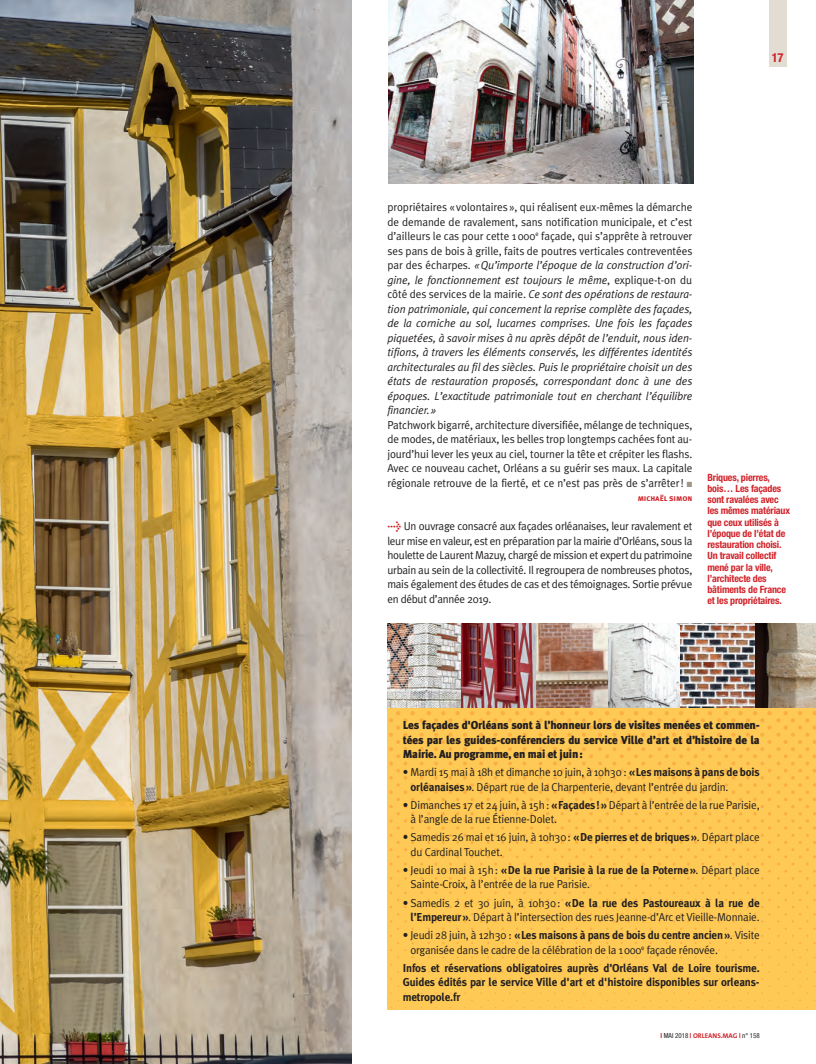
<style>
.page{position:relative;width:816px;height:1064px;background:#fff}
.page>*{position:absolute;margin:0;border:0;box-sizing:border-box;transform-origin:0 0}
.t1{font:700 condensed 12.5px "Helvetica Neue";color:#d1232a}
.ACTU_-_Texte_META{font:11.5px/14.5px "Meta Plus Normal";letter-spacing:-.015em;color:#231f20}
.t2{font:italic 11.5px/14.5px "Meta Plus Normal";letter-spacing:-.005em;color:#231f20;text-align:justify}
.ACTU_-_Texte_META-2{font:900 11.5px/14.5px "Meta Plus";letter-spacing:-.015em;color:#231f20;text-align:justify}
.Q-Texte_META{font:700 11.5px/14.5px "Meta Plus";letter-spacing:-.015em;color:#231f20;text-align:justify}
.ACTu-Légende{font:700 condensed 10px/11.2px "Helvetica Neue";letter-spacing:-.015em;color:#d1232a}
.ACTU_-_Texte_META-3{font:8.75px "Meta Plus Bold Caps";letter-spacing:-.01em;color:#d1232a}
.t3{font:condensed 6.88px "Helvetica Neue";color:#231f20}
.s1{font-style:normal}
.s2{color:#a0968a}
.s3{font-family:"Meta Plus";font-weight:700;color:#d1232a}
.s4{font-family:"Meta Plus";font-weight:700}
.s5{font-weight:700;color:#d1232a}
.s6{font-family:"The Sans B7";font-weight:700;font-stretch:normal;color:#d1232a}
</style>
<div class="page">
<div style="left:768px;top:0;width:18px;height:66px;background:#e3dcd2"></div>
<svg style="left:387px;top:707px;width:428px;height:302px;background:#fdc753"></svg>
<img style="left:0;top:0;width:352px;height:1064px">
<img style="left:535px;top:624px;width:280px;height:83px">
<img style="left:387px;top:624px;width:148px;height:83px">
<img style="left:388px;top:0;width:305px;height:183px">
<p class="t1" style="left:771px;top:50px;width:13px">17</p>
<p class="t2" style="left:387px;top:200px;width:306px"><span class="s1">propriétaires «volontaires», qui réalisent eux-mêmes la démarche de demande de ravalement, sans notification municipale, et c’est d’ailleurs le cas pour cette 1000</span><sup>e</sup> <span class="s1">façade, qui s’apprête à retrouver ses pans de bois à grille, faits de poutres verticales contreventées par des écharpes.</span> « Qu’importe l’époque de la construction d’ori&shy;gine, le fonctionnement est toujours le même<span class="s1">, explique-t-on du côté des services de la mairie.</span> Ce sont des opérations de restaura&shy;tion patrimoniale, qui concernent la reprise complète des façades, de la corniche au sol, lucarnes comprises. Une fois les façades piquetées, à savoir mises à nu après dépôt de l’enduit, nous iden&shy;tifions, à travers les éléments conservés, les différentes identités architecturales au fil des siècles. Puis le propriétaire choisit un des états de restauration proposés, correspondant donc à une des époques. L’exactitude patrimoniale tout en cherchant l’équilibre financier. »</p>
<p class="ACTU_-_Texte_META" style="left:387px;top:417px;width:306px;text-align:justify">Patchwork bigarré, architecture diversifiée, mélange de techniques, de modes, de matériaux, les belles trop longtemps cachées font au&shy;jourd’hui lever les yeux au ciel, tourner la tête et crépiter les flashs.<br>Avec ce nouveau cachet, Orléans a su guérir ses maux. La capitale régionale retrouve de la fierté, et ce n’est pas près de s’arrêter! <span class="s2">■</span></p>
<p class="ACTU_-_Texte_META-3" style="left:637px;top:493px;width:56px">michaël simon</p>
<p class="ACTU_-_Texte_META" style="left:387px;top:519px;width:306px;text-align:justify"><span class="s3">&gt;</span> Un ouvrage consacré aux façades orléanaises, leur ravalement et leur mise en valeur, est en préparation par la mairie d’Orléans, sous la houlette de Laurent Mazuy, chargé de mission et expert du patrimoine urbain au sein de la collectivité. Il regroupera de nombreuses photos, mais également des études de cas et des témoignages. Sortie prévue en début d’année 2019.</p>
<p class="ACTu-Légende" style="left:707px;top:471px;width:84px">Briques, pierres, bois… Les façades sont ravalées avec les mêmes matériaux que ceux utilisés à l’époque de l’état de restauration choisi.</p>
<p class="ACTu-Légende" style="left:707px;top:550px;width:80px">Un travail collectif mené par la ville, l’architecte des bâtiments de France</p>
<p class="ACTu-Légende" style="left:707px;top:595px;width:76px">et les propriétaires.</p>
<p class="ACTU_-_Texte_META-2" style="left:402px;top:718px;width:358px">Les façades d'Orléans sont à l’honneur lors de visites menées et commen&shy;tées par les guides-conférenciers du service Ville d’art et d’histoire de la Mairie. Au programme, en mai et juin:</p>
<p class="ACTU_-_Texte_META" style="left:410px;top:765px;width:350px;text-indent:-8px">• Mardi 15 mai à 18h et dimanche 10 juin, à 10h30 : <span class="s4">« Les maisons à pans de bois orléanaises »</span>. Départ rue de la Charpenterie, devant l’entrée du jardin.</p>
<p class="ACTU_-_Texte_META" style="left:410px;top:797px;width:350px;text-indent:-8px">• Dimanches 17 et 24 juin, à 15h: <span class="s4">« Façades ! »</span> Départ à l’entrée de la rue Parisie, à l’angle de la rue Étienne-Dolet.</p>
<p class="ACTU_-_Texte_META" style="left:410px;top:830px;width:350px;text-indent:-8px">• Samedis 26 mai et 16 juin, à 10h30: <span class="s4">« De pierres et de briques »</span>. Départ place du Cardinal Touchet.</p>
<p class="ACTU_-_Texte_META" style="left:410px;top:862px;width:350px;text-indent:-8px">• Jeudi 10 mai à 15h: <span class="s4">« De la rue Parisie à la rue de la Poterne »</span>. Départ place<br>Sainte-Croix, à l’entrée de la rue Parisie.</p>
<p class="ACTU_-_Texte_META" style="left:402px;top:895px;width:358px;text-align:right">• Samedis 2 et 30 juin, à 10h30: <span class="s4">« De la rue des Pastoureaux à la rue de l’Empereur »</span>. Départ à l’intersection des rues Jeanne-d’Arc et Vieille-Monnaie.</p>
<p class="ACTU_-_Texte_META" style="left:410px;top:927px;width:351px;text-indent:-8px">• Jeudi 28 juin, à 12h30 : <span class="s4">« Les maisons à pans de bois du centre ancien »</span>. Visite organisée dans le cadre de la célébration de la 1000<sup>e</sup> façade rénovée.</p>
<p class="Q-Texte_META" style="left:402px;top:960px;width:358px">Infos et réservations obligatoires auprès d’Orléans Val de Loire tourisme.<br>Guides édités par le service Ville d'art et d'histoire disponibles sur orleans&shy;metropole.fr</p>
<p class="t3" style="left:660px;top:1032px;width:101px"><span class="s5">I</span> MAI 2018 <span class="s5">|</span> <span class="s6">ORLEANS.MAG</span> <span class="s5">|</span> n° 158</p>
</div>
